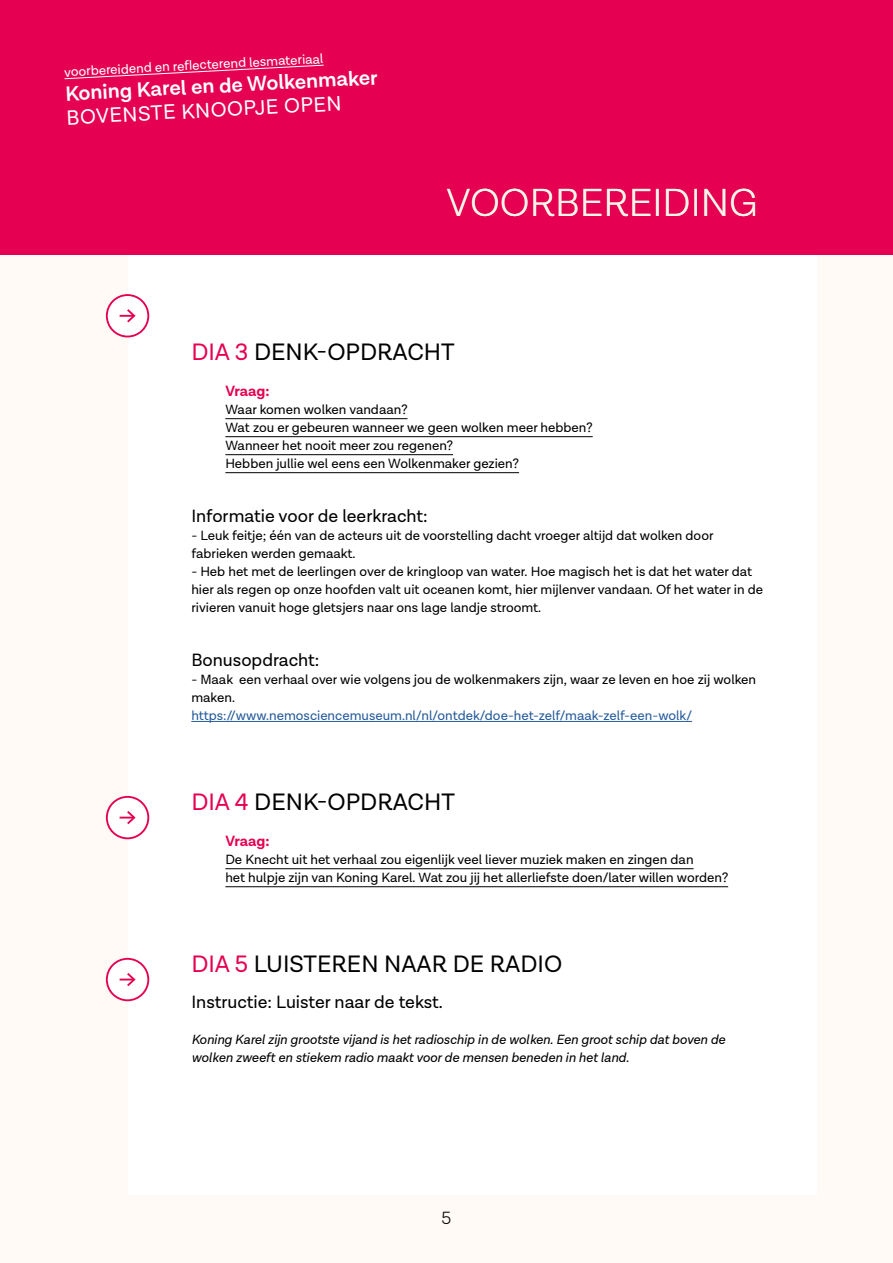
<style>
.page{position:relative;width:893px;height:1263px;background:#fff}
.page>*{position:absolute;margin:0;border:0;box-sizing:border-box;transform-origin:0 0}
.t1{font:300 39.75px "Lota Grotesque";color:#fff5e9}
.t2{font:24px "Lota Grotesque";color:#000}
.t3{font:600 21px "Lota Grotesque";color:#fff}
.t4{font:21px "Lota Grotesque";color:#fff}
.t5{font:18px "Lota Grotesque";color:#000}
.t6{font:300 18px "Lota Grotesque";color:#000}
.t7{font:700 15px "Lota Grotesque";letter-spacing:-.005em;color:#e50051}
.t8{font:13.5px/18px "Lota Grotesque";color:#000}
.t9{font:italic 13.5px/18px "Lota Grotesque";color:#000}
.t10{font:13.5px "Lota Grotesque";color:#275b9b}
.t11{font:13.5px "Lota Grotesque";color:#fff}
.s1{color:#e50051}
</style>
<div class="page">
<div style="left:0;top:0;width:893px;height:255px;background:#e50051"></div>
<div style="left:0;top:255px;width:893px;height:1008px;background:#fffaf5"></div>
<div style="left:128px;top:255px;width:688px;height:940px;background:#fff"></div>
<svg style="left:64px;top:65px;width:260px;height:14px"></svg>
<hr style="left:225px;top:418px;width:182px;height:1px;background:#000">
<hr style="left:225px;top:436px;width:368px;height:1px;background:#000">
<hr style="left:225px;top:454px;width:228px;height:1px;background:#000">
<hr style="left:225px;top:472px;width:294px;height:1px;background:#000">
<hr style="left:191px;top:721px;width:501px;height:1px;background:#275b9b">
<hr style="left:225px;top:868px;width:469px;height:1px;background:#000">
<hr style="left:225px;top:886px;width:503px;height:1px;background:#000">
<div style="left:107px;top:797px;width:41px;height:41px;background:#fff;border-radius:50%"></div>
<div style="left:106px;top:796px;width:43px;height:43px;border:2px solid #e50051;border-radius:50%"></div>
<svg style="left:120px;top:811px;width:16px;height:14px"></svg>
<div style="left:107px;top:959px;width:41px;height:41px;background:#fff;border-radius:50%"></div>
<div style="left:106px;top:958px;width:43px;height:43px;border:2px solid #e50051;border-radius:50%"></div>
<svg style="left:120px;top:973px;width:16px;height:13px"></svg>
<div style="left:107px;top:295px;width:41px;height:42px;background:#fff;border-radius:50%"></div>
<div style="left:106px;top:294px;width:43px;height:43px;border:2px solid #e50051;border-radius:50%"></div>
<svg style="left:120px;top:309px;width:16px;height:14px"></svg>
<p class="t11" style="left:64px;top:65px;width:261px;rotate:-3deg">voorbereidend en refl ecterend lesmateriaal</p>
<h3 class="t3" style="left:65px;top:82px;width:314px;rotate:-3deg">Koning Karel en de Wolkenmaker</h3>
<h3 class="t4" style="left:66px;top:106px;width:277px;rotate:-3deg">BOVENSTE KNOOPJE OPEN</h3>
<h1 class="t1" style="left:446px;top:181px;width:313px">VOORBEREIDING</h1>
<h2 class="t2" style="left:191px;top:338px;width:265px"><span class="s1">DIA 3</span> DENK-OPDRACHT</h2>
<p class="t7" style="left:225px;top:382px;width:46px">Vraag:</p>
<p class="t8" style="left:225px;top:401px;width:369px">Waar komen wolken vandaan?<br>Wat zou er gebeuren wanneer we geen wolken meer hebben?<br>Wanneer het nooit meer zou regenen?<br>Hebben jullie wel eens een Wolkenmaker gezien?</p>
<h3 class="t5" style="left:191px;top:506px;width:238px">Informatie voor de leerkracht:</h3>
<p class="t8" style="left:191px;top:527px;width:524px">- Leuk feitje; één van de acteurs uit de voorstelling dacht vroeger altijd dat wolken door fabrieken werden gemaakt.</p>
<p class="t8" style="left:191px;top:563px;width:573px">- Heb het met de leerlingen over de kringloop van water. Hoe magisch het is dat het water dat hier als regen op onze hoofden valt uit oceanen komt, hier mijlenver vandaan. Of het water in de rivieren vanuit hoge gletsjers naar ons lage landje stroomt.</p>
<h3 class="t5" style="left:191px;top:650px;width:130px">Bonusopdracht:</h3>
<p class="t8" style="left:191px;top:671px;width:566px">- Maak een verhaal over wie volgens jou de wolkenmakers zijn, waar ze leven en hoe zij wolken maken.</p>
<p class="t10" style="left:191px;top:708px;width:502px">https://www.nemosciencemuseum.nl/nl/ontdek/doe-het-zelf/maak-zelf-een-wolk/</p>
<h2 class="t2" style="left:191px;top:788px;width:265px"><span class="s1">DIA 4</span> DENK-OPDRACHT</h2>
<p class="t7" style="left:225px;top:832px;width:46px">Vraag:</p>
<p class="t8" style="left:225px;top:851px;width:504px">De Knecht uit het verhaal zou eigenlijk veel liever muziek maken en zingen dan<br>het hulpje zijn van Koning Karel. Wat zou jij het allerliefste doen/later willen worden?</p>
<h2 class="t2" style="left:191px;top:950px;width:372px"><span class="s1">DIA 5</span> LUISTEREN NAAR DE RADIO</h2>
<h3 class="t5" style="left:191px;top:992px;width:253px">Instructie: Luister naar de tekst.</h3>
<p class="t9" style="left:191px;top:1031px;width:535px">Koning Karel zijn grootste vijand is het radioschip in de wolken. Een groot schip dat boven de wolken zweeft en stiekem radio maakt voor de mensen beneden in het land.</p>
<h3 class="t6" style="left:442px;top:1208px;width:11px">5</h3>
</div>
